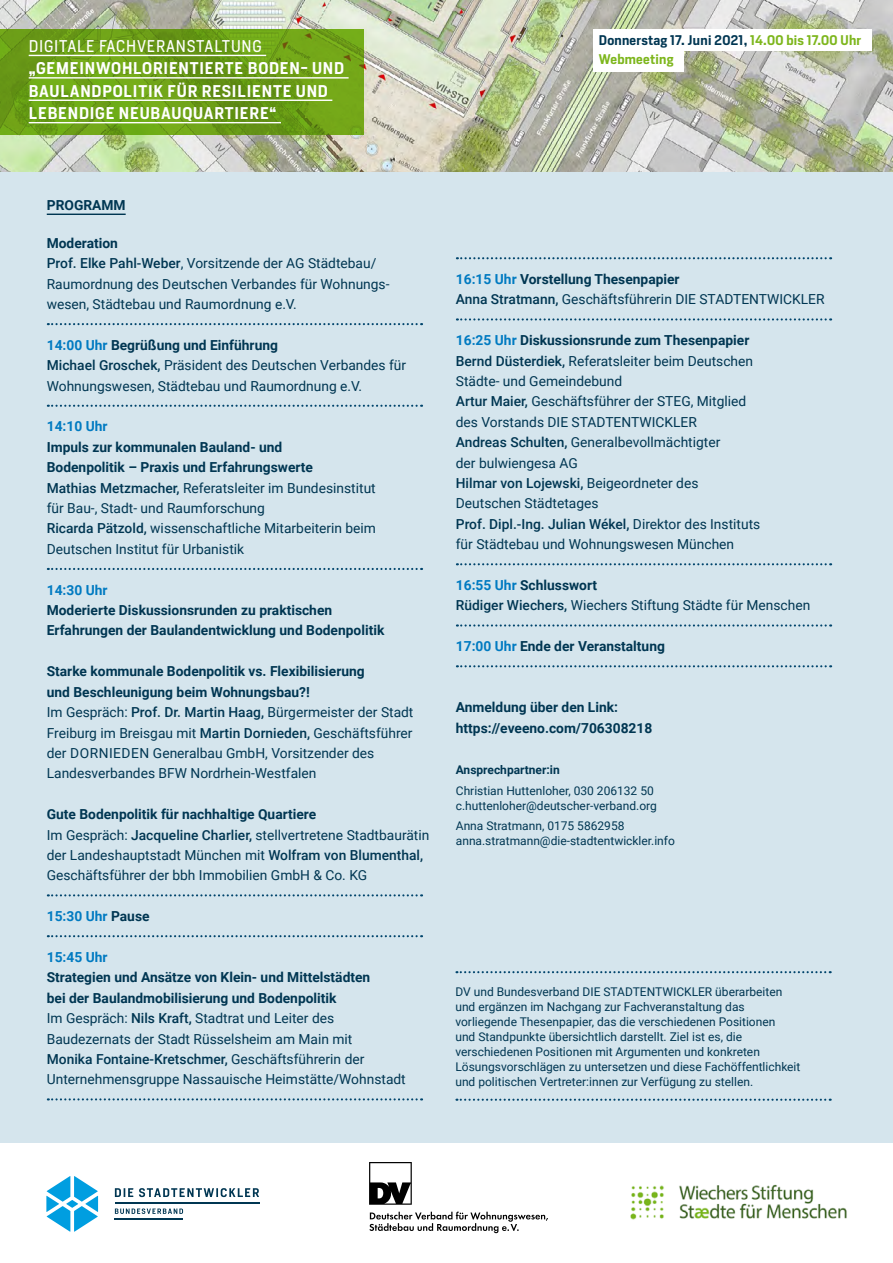
<style>
.page{position:relative;width:893px;height:1263px;background:#fff}
.page>*{position:absolute;margin:0;border:0;box-sizing:border-box;transform-origin:0 0}
.t1{font:600 15.9px/22.4px "Heron Sans";letter-spacing:.05em;color:#fff}
.t2{font:15.9px "Heron Sans";letter-spacing:.05em;color:#fff}
.t3{font:13.8px/20.4px "Roboto";color:#003652}
.t4{font:700 13.8px/20.4px "Roboto";color:#003652}
.t5{font:500 13.8px "Roboto";color:#003652}
.t6{font:700 13.8px "Roboto";color:#007ac1}
.t7{font:600 13.05px "Heron Sans";letter-spacing:.02em;color:#003652}
.t8{font:600 13.05px "Heron Sans";letter-spacing:.02em;color:#7db61c}
.t9{font:12px/15px "Roboto";color:#003652}
.t10{font:700 12px "Roboto";color:#003652}
.s1{color:#7db61c}
.s2{font-weight:500}
.s3{color:#007ac1}
.s4{color:#003652}
.s5{font-weight:700;color:#007ac1}
.s6{font-weight:700}
.s7{font-weight:400}
</style>
<div class="page">
<img style="left:0;top:0;width:893px;height:172px">
<div style="left:0;top:172px;width:893px;height:971px;background:#d5e5ed"></div>
<hr style="left:115px;top:1202px;width:145px;height:2px;background:#003652">
<svg style="left:139px;top:1188px;width:120px;height:9px"></svg>
<svg style="left:115px;top:1188px;width:18px;height:9px"></svg>
<svg style="left:115px;top:1208px;width:68px;height:6px"></svg>
<hr style="left:115px;top:1218px;width:68px;height:2px;background:#003652">
<svg style="left:46px;top:1176px;width:52px;height:56px"></svg>
<svg style="left:369px;top:1211px;width:179px;height:22px"></svg>
<svg style="left:369px;top:1162px;width:43px;height:43px"></svg>
<img style="left:630px;top:1184px;width:217px;height:36px">
<svg style="left:456px;top:971px;width:375px;height:2px"></svg>
<svg style="left:456px;top:1099px;width:375px;height:2px"></svg>
<svg style="left:0;top:29px;width:364px;height:105px;background:#6c9f18"></svg>
<hr style="left:29px;top:55px;width:237px;height:1px;background:#fff">
<hr style="left:29px;top:77px;width:320px;height:2px;background:#fff">
<hr style="left:29px;top:100px;width:303px;height:1px;background:#fff">
<hr style="left:29px;top:122px;width:252px;height:1px;background:#fff">
<div style="left:593px;top:29px;width:279px;height:21px;background:#fff"></div>
<div style="left:593px;top:50px;width:90px;height:21px;background:#fff"></div>
<hr style="left:47px;top:214px;width:79px;height:1px;background:#003652">
<svg style="left:48px;top:323px;width:374px;height:2px"></svg>
<svg style="left:48px;top:405px;width:374px;height:2px"></svg>
<svg style="left:48px;top:568px;width:374px;height:2px"></svg>
<svg style="left:48px;top:894px;width:374px;height:2px"></svg>
<svg style="left:48px;top:935px;width:374px;height:2px"></svg>
<svg style="left:48px;top:1098px;width:374px;height:2px"></svg>
<svg style="left:457px;top:257px;width:374px;height:2px"></svg>
<svg style="left:457px;top:318px;width:374px;height:2px"></svg>
<svg style="left:457px;top:563px;width:374px;height:2px"></svg>
<svg style="left:457px;top:624px;width:374px;height:2px"></svg>
<svg style="left:457px;top:665px;width:374px;height:2px"></svg>
<p class="t2" style="left:29px;top:36px;width:234px">DIGITALE FACHVERANSTALTUNG</p>
<p class="t1" style="left:29px;top:57px;width:317px">„GEMEINWOHLORIENTIERTE BODEN- UND<br>BAULANDPOLITIK FÜR RESILIENTE UND<br>LEBENDIGE NEUBAUQUARTIERE“</p>
<p class="t7" style="left:599px;top:32px;width:264px">Donnerstag 17. Juni 2021, <span class="s1">14.00 bis 17.00 Uhr</span></p>
<p class="t8" style="left:599px;top:50px;width:76px">Webmeeting</p>
<p class="t4" style="left:47px;top:194px;width:80px">PROGRAMM</p>
<p class="t4" style="left:47px;top:232px;width:73px">Moderation</p>
<p class="t3" style="left:47px;top:253px;width:344px"><span class="s2">Prof. Elke Pahl-Weber</span>, Vorsitzende der AG Städtebau/<br>Raumordnung des Deutschen Verbandes für Wohnungs-</p>
<p class="t3" style="left:47px;top:293px;width:252px">wesen, Städtebau und Raumordnung e.V.</p>
<p class="t4" style="left:47px;top:334px;width:233px"><span class="s3">14:00 Uhr</span> Begrüßung und Einführung</p>
<p class="t3" style="left:47px;top:355px;width:361px"><span class="s2">Michael Groschek,</span> Präsident des Deutschen Verbandes für<br>Wohnungswesen, Städtebau und Raumordnung e.V.</p>
<p class="t6" style="left:47px;top:417px;width:62px">14:10 Uhr</p>
<p class="t4" style="left:47px;top:436px;width:237px">Impuls zur kommunalen Bauland- und</p>
<p class="t4" style="left:47px;top:457px;width:268px">Bodenpolitik – Praxis und Erfahrungswerte</p>
<p class="t3" style="left:47px;top:477px;width:330px"><span class="s2">Mathias Metzmacher,</span> Referatsleiter im Bundesinstitut</p>
<p class="t3" style="left:47px;top:497px;width:220px">für Bau-, Stadt- und Raumforschung</p>
<p class="t3" style="left:47px;top:518px;width:331px"><span class="s2">Ricarda Pätzold,</span> wissenschaftliche Mitarbeiterin beim<br>Deutschen Institut für Urbanistik</p>
<p class="t6" style="left:47px;top:580px;width:62px">14:30 Uhr</p>
<p class="t4" style="left:47px;top:599px;width:287px">Moderierte Diskussionsrunden zu praktischen</p>
<p class="t4" style="left:47px;top:620px;width:339px">Erfahrungen der Baulandentwicklung und Bodenpolitik</p>
<p class="t4" style="left:47px;top:661px;width:319px">Starke kommunale Bodenpolitik vs. Flexibilisierung</p>
<p class="t4" style="left:47px;top:681px;width:265px">und Beschleunigung beim Wohnungsbau?!</p>
<p class="t3" style="left:47px;top:701px;width:368px">Im Gespräch: <span class="s2">Prof. Dr. Martin Haag,</span> Bürgermeister der Stadt Freiburg im Breisgau mit <span class="s2">Martin Dornieden,</span> Geschäftsführer der DORNIEDEN Generalbau GmbH, Vorsitzender des Landesverbandes BFW Nordrhein-Westfalen</p>
<p class="t4" style="left:47px;top:803px;width:271px">Gute Bodenpolitik für nachhaltige Quartiere</p>
<p class="t3" style="left:47px;top:824px;width:384px">Im Gespräch: <span class="s2">Jacqueline Charlier,</span> stellvertretene Stadtbaurätin der Landeshauptstadt München mit <span class="s2">Wolfram von Blumenthal,<br></span>Geschäftsführer der bbh Immobilien GmbH &amp; Co. KG</p>
<p class="t6" style="left:47px;top:906px;width:104px">15:30 Uhr <span class="s4">Pause</span></p>
<p class="t6" style="left:47px;top:947px;width:62px">15:45 Uhr</p>
<p class="t4" style="left:47px;top:967px;width:325px">Strategien und Ansätze von Klein- und Mittelstädten</p>
<p class="t4" style="left:47px;top:987px;width:291px">bei der Baulandmobilisierung und Bodenpolitik</p>
<p class="t3" style="left:47px;top:1007px;width:289px">Im Gespräch: <span class="s2">Nils Kraft,</span> Stadtrat und Leiter des</p>
<p class="t3" style="left:47px;top:1028px;width:361px">Baudezernats der Stadt Rüsselsheim am Main mit<br><span class="s2">Monika Fontaine-Kretschmer,</span> Geschäftsführerin der<br>Unternehmensgruppe Nassauische Heimstätte/Wohnstadt</p>
<p class="t3" style="left:456px;top:268px;width:370px"><span class="s5">16:15 Uhr</span> <span class="s6">Vorstellung Thesenpapier<br></span><span class="s2">Anna Stratmann,</span> Geschäftsführerin DIE STADTENTWICKLER</p>
<p class="t4" style="left:456px;top:330px;width:299px"><span class="s3">16:25 Uhr</span> Diskussionsrunde zum Thesenpapier<br><span class="s2">Bernd Düsterdiek,</span> <span class="s7">Referatsleiter beim Deutschen</span></p>
<p class="t3" style="left:456px;top:370px;width:168px">Städte- und Gemeindebund</p>
<p class="t3" style="left:456px;top:391px;width:292px"><span class="s2">Artur Maier,</span> Geschäftsführer der STEG, Mitglied</p>
<p class="t3" style="left:456px;top:411px;width:242px">des Vorstands DIE STADTENTWICKLER</p>
<p class="t3" style="left:456px;top:432px;width:266px"><span class="s2">Andreas Schulten,</span> Generalbevollmächtigter</p>
<p class="t3" style="left:456px;top:452px;width:123px">der bulwiengesa AG</p>
<p class="t5" style="left:456px;top:473px;width:244px">Hilmar von Lojewski, <span class="s7">Beigeordneter des</span></p>
<p class="t3" style="left:456px;top:493px;width:144px">Deutschen Städtetages</p>
<p class="t5" style="left:456px;top:514px;width:306px">Prof. Dipl.-Ing. Julian Wékel, <span class="s7">Direktor des Instituts</span></p>
<p class="t3" style="left:456px;top:534px;width:280px">für Städtebau und Wohnungswesen München</p>
<p class="t4" style="left:456px;top:574px;width:143px"><span class="s3">16:55 Uhr</span> Schlusswort</p>
<p class="t3" style="left:456px;top:595px;width:356px"><span class="s2">Rüdiger Wiechers,</span> Wiechers Stiftung Städte für Menschen</p>
<p class="t4" style="left:456px;top:636px;width:211px"><span class="s3">17:00 Uhr</span> Ende der Veranstaltung</p>
<p class="t4" style="left:456px;top:697px;width:164px">Anmeldung über den Link:</p>
<p class="t4" style="left:456px;top:717px;width:198px">https://eveeno.com/706308218</p>
<p class="t10" style="left:456px;top:761px;width:105px">Ansprechpartner:in</p>
<p class="t9" style="left:456px;top:782px;width:199px">Christian Huttenloher, 030 206132 50</p>
<p class="t9" style="left:456px;top:797px;width:202px">c.huttenloher@deutscher-verband.org</p>
<p class="t9" style="left:456px;top:818px;width:170px">Anna Stratmann, 0175 5862958</p>
<p class="t9" style="left:456px;top:833px;width:221px">anna.stratmann@die-stadtentwickler.info</p>
<p class="t9" style="left:455px;top:983px;width:347px">DV und Bundesverband DIE STADTENTWICKLER überarbeiten und ergänzen im Nachgang zur Fachveranstaltung das vorliegende Thesenpapier, das die verschiedenen Positionen<br>und Standpunkte übersichtlich darstellt. Ziel ist es, die verschiedenen Positionen mit Argumenten und konkreten Lösungsvorschlägen zu untersetzen und diese Fachöffentlichkeit und politischen Vertreter:innen zur Verfügung zu stellen.</p>
</div>
